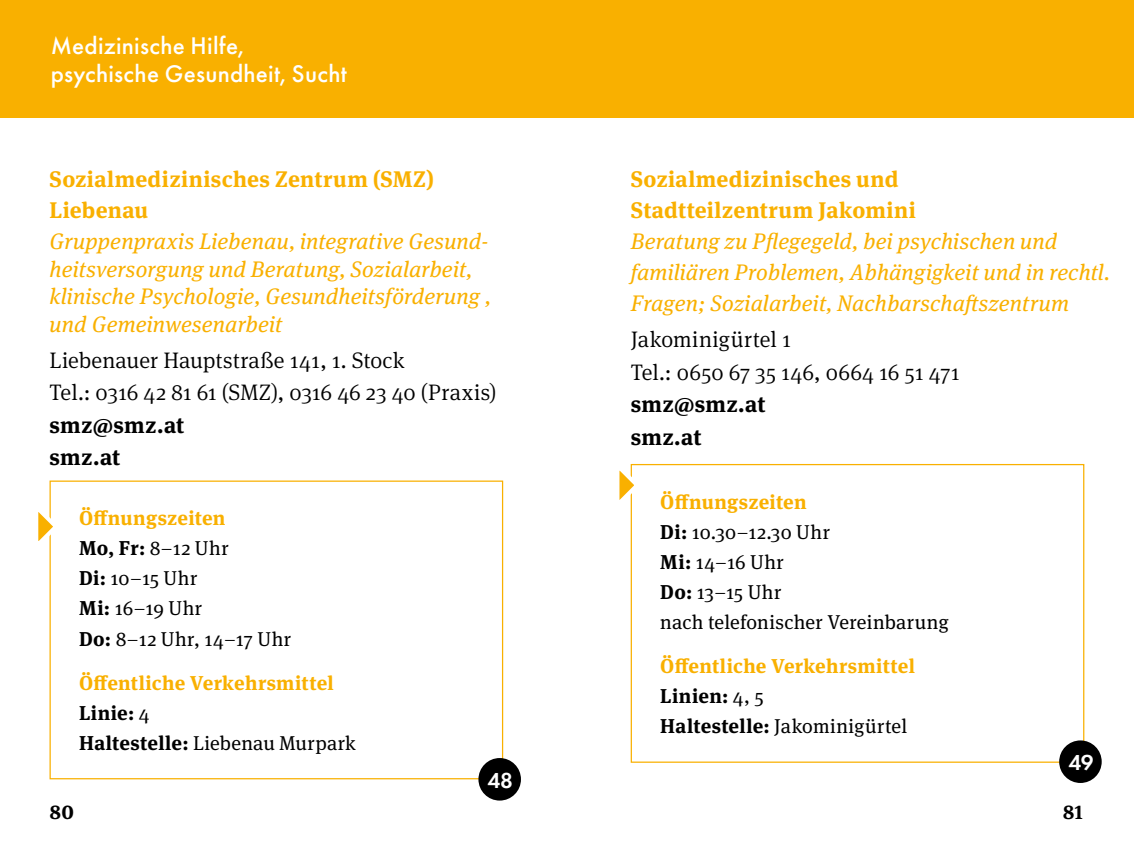
<style>
.page{position:relative;width:1134px;height:851px;background:#fff}
.page>*{position:absolute;margin:0;border:0;box-sizing:border-box;transform-origin:0 0}
.t1{font:500 25px/27.5px "Futura PT";letter-spacing:.01em;color:#fff}
.t2{font:italic 22.5px/27.5px "Meta Serif Pro";letter-spacing:.005em;color:#f9b000}
.t3{font:300 22.5px/32.5px "Meta Serif Pro";letter-spacing:.005em;color:#000}
.t4{font:700 22.5px/30.5px "Meta Serif Pro";letter-spacing:.015em;color:#f9b000}
.t5{font:700 22.5px/32.5px "Meta Serif Pro";letter-spacing:.005em;color:#000}
.t6{font:600 22.5px "Futura PT";color:#fff}
.t7{font:20px/30px "Meta Serif Pro";letter-spacing:.015em;color:#000}
.t8{font:700 20px/30px "Meta Serif Pro";letter-spacing:.015em;color:#f9b000}
.t9{font:700 20px "Meta Serif Pro";color:#000}
.s1{font-weight:700;color:#f9b000}
.s2{font-weight:700}
.s3{color:#000}
.s4{font-weight:400;color:#000}
</style>
<div class="page">
<div style="left:50px;top:480px;width:453px;height:299px;border:1px solid #f9b000"></div>
<svg style="left:38px;top:497px;width:15px;height:55px"></svg>
<div style="left:631px;top:464px;width:453px;height:298px;border:1px solid #f9b000"></div>
<svg style="left:619px;top:464px;width:24px;height:46px"></svg>
<div style="left:0;top:0;width:1134px;height:117px;background:#f9b000"></div>
<div style="left:478px;top:757px;width:43px;height:43px;background:#000;border-radius:50%"></div>
<div style="left:1059px;top:740px;width:43px;height:42px;background:#000;border-radius:50%"></div>
<p class="t1" style="left:51px;top:32px;width:298px">Medizinische Hilfe, psychische Gesundheit, Sucht</p>
<p class="t4" style="left:50px;top:162px;width:386px">Sozialmedizinisches Zentrum (SMZ)<br>Liebenau</p>
<p class="t2" style="left:50px;top:226px;width:443px">Gruppenpraxis Liebenau, integrative Gesund&shy;heitsversorgung und Beratung, Sozialarbeit, klinische Psychologie, Gesundheitsförderung ‚ und Gemeinwesenarbeit</p>
<p class="t3" style="left:50px;top:342px;width:448px">Liebenauer Hauptstraße 141, 1. Stock<br>Tel.: 0316 42 81 61 (SMZ), 0316 46 23 40 (Praxis)</p>
<p class="t5" style="left:50px;top:406px;width:136px">smz@smz.at smz.at</p>
<p class="t7" style="left:79px;top:502px;width:214px"><span class="s1">Öffnungszeiten<br></span><span class="s2">Mo, Fr:</span> 8–12 Uhr<br><span class="s2">Di:</span> 10–15 Uhr<br><span class="s2">Mi:</span> 16–19 Uhr<br><span class="s2">Do:</span> 8–12 Uhr, 14–17 Uhr</p>
<p class="t8" style="left:79px;top:666px;width:278px">Öffentliche Verkehrsmittel<br><span class="s3">Linie:</span> <span class="s4">4<br></span><span class="s3">Haltestelle:</span> <span class="s4">Liebenau Murpark</span></p>
<p class="t6" style="left:487px;top:766px;width:27px">48</p>
<p class="t4" style="left:631px;top:162px;width:287px">Sozialmedizinisches und<br>Stadtteilzentrum Jakomini</p>
<p class="t2" style="left:631px;top:224px;width:481px;line-height:31px">Beratung zu Pflegegeld, bei psychischen und familiären Problemen, Abhängigkeit und in rechtl.<br>Fragen; Sozialarbeit, Nachbarschaftszentrum</p>
<p class="t3" style="left:631px;top:322px;width:331px">Jakominigürtel 1<br>Tel.: 0650 67 35 146, 0664 16 51 471</p>
<p class="t5" style="left:631px;top:386px;width:136px">smz@smz.at smz.at</p>
<p class="t7" style="left:660px;top:486px;width:290px"><span class="s1">Öffnungszeiten<br></span><span class="s2">Di:</span> 10.30–12.30 Uhr<br><span class="s2">Mi:</span> 14–16 Uhr<br><span class="s2">Do:</span> 13–15 Uhr<br>nach telefonischer Vereinbarung</p>
<p class="t8" style="left:660px;top:649px;width:256px">Öffentliche Verkehrsmittel<br><span class="s3">Linien:</span> <span class="s4">4, 5<br></span><span class="s3">Haltestelle:</span> <span class="s4">Jakominigürtel</span></p>
<p class="t6" style="left:1068px;top:748px;width:27px">49</p>
<p class="t9" style="left:50px;top:796px;width:26px">80</p>
<p class="t9" style="left:1063px;top:796px;width:22px">81</p>
</div>
